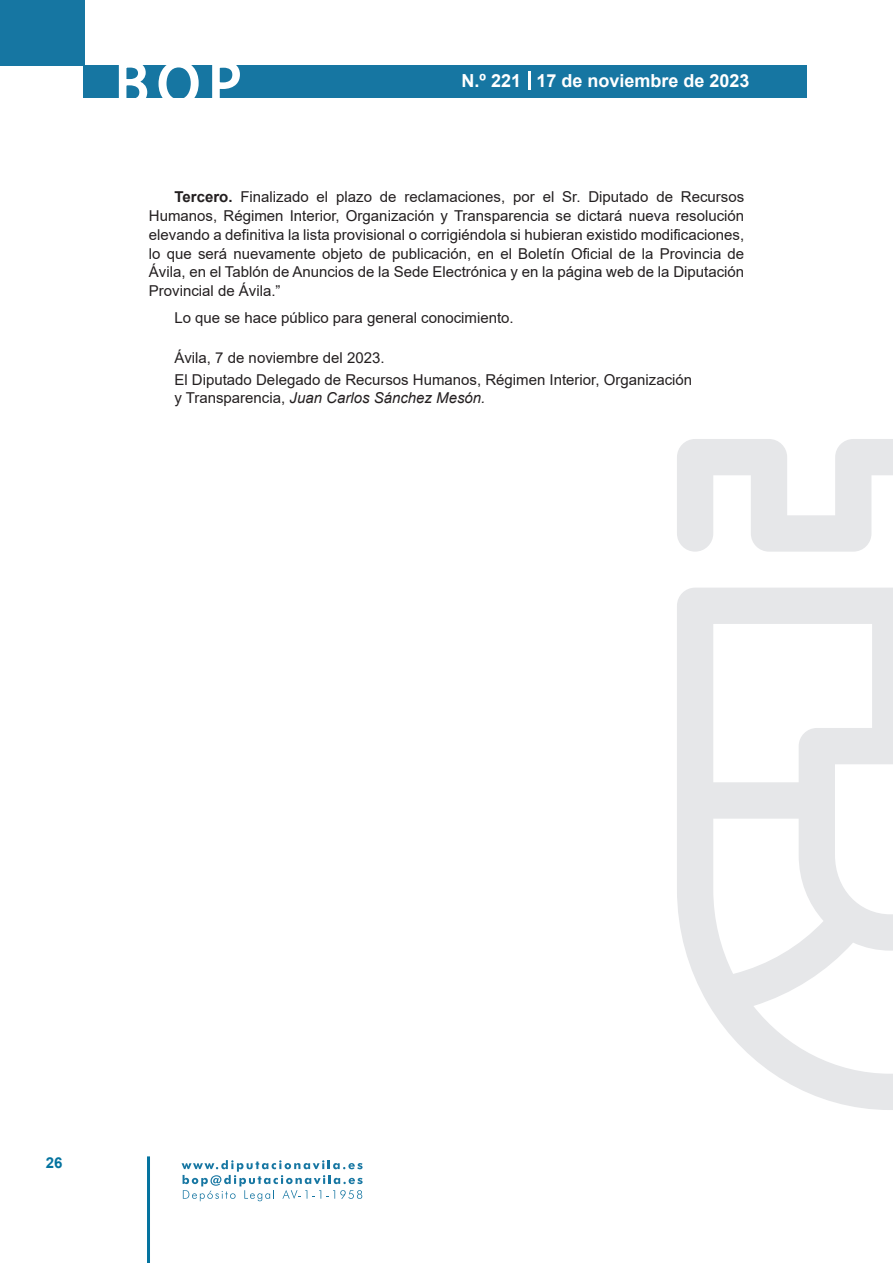
<style>
.page{position:relative;width:893px;height:1263px;background:#fff}
.page>*{position:absolute;margin:0;border:0;box-sizing:border-box;transform-origin:0 0}
.t1{font:500 61.5px "Avant Garde";color:#fff}
.t2{font:700 18px "Arial";color:#fff}
.texto_normal{font:15px/18.8px "Arial";color:#231f20;text-align:justify}
.firma{font:15px/18px "Arial";color:#231f20}
.fecha{font:15px "Arial";color:#231f20}
.t3{font:700 15px "Arial";color:#04739f}
.s1{font-weight:700}
.s2{font-style:italic}
</style>
<div class="page">
<div style="left:0;top:0;width:85px;height:65px;background:#1676a2"></div>
<div style="left:84px;top:65px;width:723px;height:33px;background:#1676a2"></div>
<svg style="left:118px;top:65px;width:30px;height:33px"></svg>
<svg style="left:158px;top:65px;width:41px;height:33px"></svg>
<svg style="left:212px;top:65px;width:28px;height:33px"></svg>
<svg style="left:182px;top:1160px;width:181px;height:41px"></svg>
<hr style="left:147px;top:1156px;width:3px;height:107px;background:#04739f">
<svg style="left:529px;top:71px;width:2px;height:19px"></svg>
<svg style="left:677px;top:439px;width:216px;height:671px"></svg>
<h1 class="t1" style="left:115px;top:46px;width:128px">BOP</h1>
<p class="t2" style="left:462px;top:68px;width:289px">N.º 221 17 de noviembre de 2023</p>
<p class="texto_normal" style="left:149px;top:188px;width:597px;text-indent:26px"><span class="s1">Tercero.</span> Finalizado el plazo de reclamaciones, por el Sr. Diputado de Recursos Humanos, Régimen Interior, Organización y Transparencia se dictará nueva resolución elevando a definitiva la lista provisional o corrigiéndola si hubieran existido modificaciones, lo que será nuevamente objeto de publicación, en el Boletín Oficial de la Provincia de Ávila, en el Tablón de Anuncios de la Sede Electrónica y en la página web de la Diputación Provincial de Ávila.”</p>
<p class="texto_normal" style="left:174px;top:309px;width:341px">Lo que se hace público para general conocimiento.</p>
<p class="fecha" style="left:174px;top:347px;width:212px">Ávila, 7 de noviembre del 2023.</p>
<p class="firma" style="left:174px;top:371px;width:519px">El Diputado Delegado de Recursos Humanos, Régimen Interior, Organización y Transparencia, <span class="s2">Juan Carlos Sánchez Mesón.</span></p>
<p class="t3" style="left:46px;top:1152px;width:18px">26</p>
</div>
